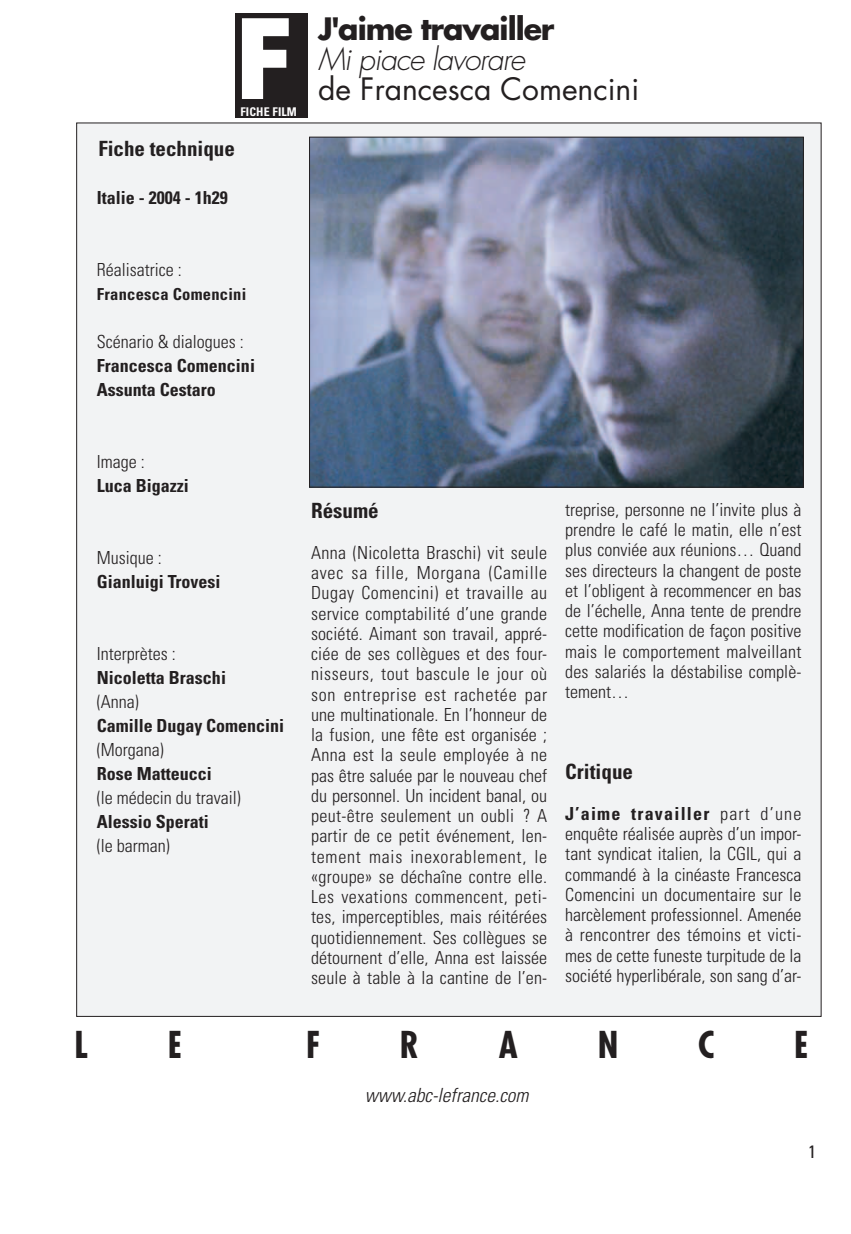
<style>
.page{position:relative;width:851px;height:1234px;background:#fff}
.page>*{position:absolute;margin:0;border:0;box-sizing:border-box;transform-origin:0 0}
.t1{font:700 108px "Futura";color:#fff}
.t2{font:700 condensed 36px "Futura";color:#231f20}
.t3{font:30px "Futura";color:#231f20}
.t4{font:700 30px "Futura";letter-spacing:-.035em;color:#231f20}
.t5{font:italic 300 30px "Futura";letter-spacing:-.035em;color:#231f20}
.t6{font:700 condensed 21px "Univers";color:#231f20}
.t7{font:italic 300 condensed 19.5px "Univers";color:#231f20}
.t8{font:300 condensed 18px/20.2px "Univers";color:#231f20;text-align:justify}
.t9{font:700 condensed 18px/24px "Univers";color:#231f20}
.t10{font:condensed 18px "Univers";color:#231f20}
.t11{font:700 condensed 16.5px "Univers";letter-spacing:.015em;color:#231f20}
.t12{font:700 condensed 12px "Univers";letter-spacing:.01em;color:#fefdfd}
.s1{font-weight:700}
</style>
<div class="page">
<div style="left:77px;top:123px;width:744px;height:893px;background:#f2f3f4"></div>
<div style="left:235px;top:14px;width:72px;height:103px;background:#231f20"></div>
<img style="left:311px;top:139px;width:490px;height:346px">
<h1 class="t1" style="left:235px;top:10px;width:60px">F</h1>
<p class="t12" style="left:240px;top:107px;width:58px">FICHE FILM</p>
<p class="t6" style="left:98px;top:140px;width:138px">Fiche technique</p>
<p class="t9" style="left:97px;top:187px;width:132px">Italie - 2004 - 1h29</p>
<h3 class="t4" style="left:318px;top:15px;width:238px">J'aime travailler</h3>
<h3 class="t5" style="left:318px;top:46px;width:208px">Mi piace lavorare</h3>
<h3 class="t3" style="left:318px;top:75px;width:322px">de Francesca Comencini</h3>
<p class="t8" style="left:97px;top:261px;width:86px">Réalisatrice :</p>
<p class="t11" style="left:97px;top:288px;width:151px">Francesca Comencini</p>
<p class="t8" style="left:97px;top:333px;width:148px">Scénario &amp; dialogues :</p>
<p class="t9" style="left:97px;top:355px;width:159px">Francesca Comencini<br>Assunta Cestaro</p>
<p class="t8" style="left:97px;top:453px;width:49px">Image :</p>
<p class="t9" style="left:97px;top:475px;width:93px">Luca Bigazzi</p>
<p class="t8" style="left:97px;top:549px;width:66px">Musique :</p>
<p class="t9" style="left:97px;top:571px;width:125px">Gianluigi Trovesi</p>
<p class="t8" style="left:97px;top:645px;width:80px">Interprètes :</p>
<p class="t9" style="left:97px;top:667px;width:131px">Nicoletta Braschi</p>
<p class="t8" style="left:97px;top:693px;width:43px">(Anna)</p>
<p class="t9" style="left:97px;top:715px;width:189px">Camille Dugay Comencini</p>
<p class="t8" style="left:97px;top:741px;width:68px">(Morgana)</p>
<p class="t9" style="left:97px;top:763px;width:117px">Rose Matteucci</p>
<p class="t8" style="left:97px;top:789px;width:145px">(le médecin du travail)</p>
<p class="t9" style="left:97px;top:811px;width:113px">Alessio Sperati</p>
<p class="t8" style="left:97px;top:837px;width:74px">(le barman)</p>
<p class="t6" style="left:311px;top:503px;width:69px">Résumé</p>
<p class="t8" style="left:311px;top:544px;width:238px">Anna (Nicoletta Braschi) vit seule avec sa fille, Morgana (Camille Dugay Comencini) et travaille au service comptabilité d’une grande société. Aimant son travail, appré&shy;ciée de ses collègues et des four&shy;nisseurs, tout bascule le jour où son entreprise est rachetée par une multinationale. En l’honneur de la fusion, une fête est organisée ; Anna est la seule employée à ne pas être saluée par le nouveau chef du personnel. Un incident banal, ou peut-être seulement un oubli ? A partir de ce petit événement, len&shy;tement mais inexorablement, le «groupe» se déchaîne contre elle.<br>Les vexations commencent, peti&shy;tes, imperceptibles, mais réitérées quotidiennement. Ses collègues se détournent d’elle, Anna est laissée seule à table à la cantine de l’en-</p>
<p class="t8" style="left:565px;top:501px;width:238px">treprise, personne ne l’invite plus à prendre le café le matin, elle n’est plus conviée aux réunions… Quand ses directeurs la changent de poste et l’obligent à recommencer en bas de l’échelle, Anna tente de prendre cette modification de façon positive mais le comportement malveillant des salariés la déstabilise complè&shy;tement…</p>
<p class="t6" style="left:565px;top:763px;width:69px">Critique</p>
<p class="t8" style="left:565px;top:804px;width:238px"><span class="s1">J’aime travailler</span> part d’une enquête réalisée auprès d’un impor&shy;tant syndicat italien, la CGIL, qui a commandé à la cinéaste Francesca Comencini un documentaire sur le harcèlement professionnel. Amenée à rencontrer des témoins et victi&shy;mes de cette funeste turpitude de la société hyperlibérale, son sang d’ar-</p>
<h2 class="t2" style="left:74px;top:1028px;width:15px">L</h2>
<h2 class="t2" style="left:168px;top:1028px;width:16px">E</h2>
<h2 class="t2" style="left:306px;top:1028px;width:16px">F</h2>
<h2 class="t2" style="left:400px;top:1028px;width:21px">R</h2>
<h2 class="t2" style="left:499px;top:1028px;width:21px">A</h2>
<h2 class="t2" style="left:597px;top:1028px;width:22px">N</h2>
<h2 class="t2" style="left:698px;top:1028px;width:18px">C</h2>
<h2 class="t2" style="left:794px;top:1028px;width:16px">E</h2>
<p class="t7" style="left:365px;top:1087px;width:165px">www.abc-lefrance.com</p>
<p class="t10" style="left:808px;top:1144px;width:9px">1</p>
</div>
